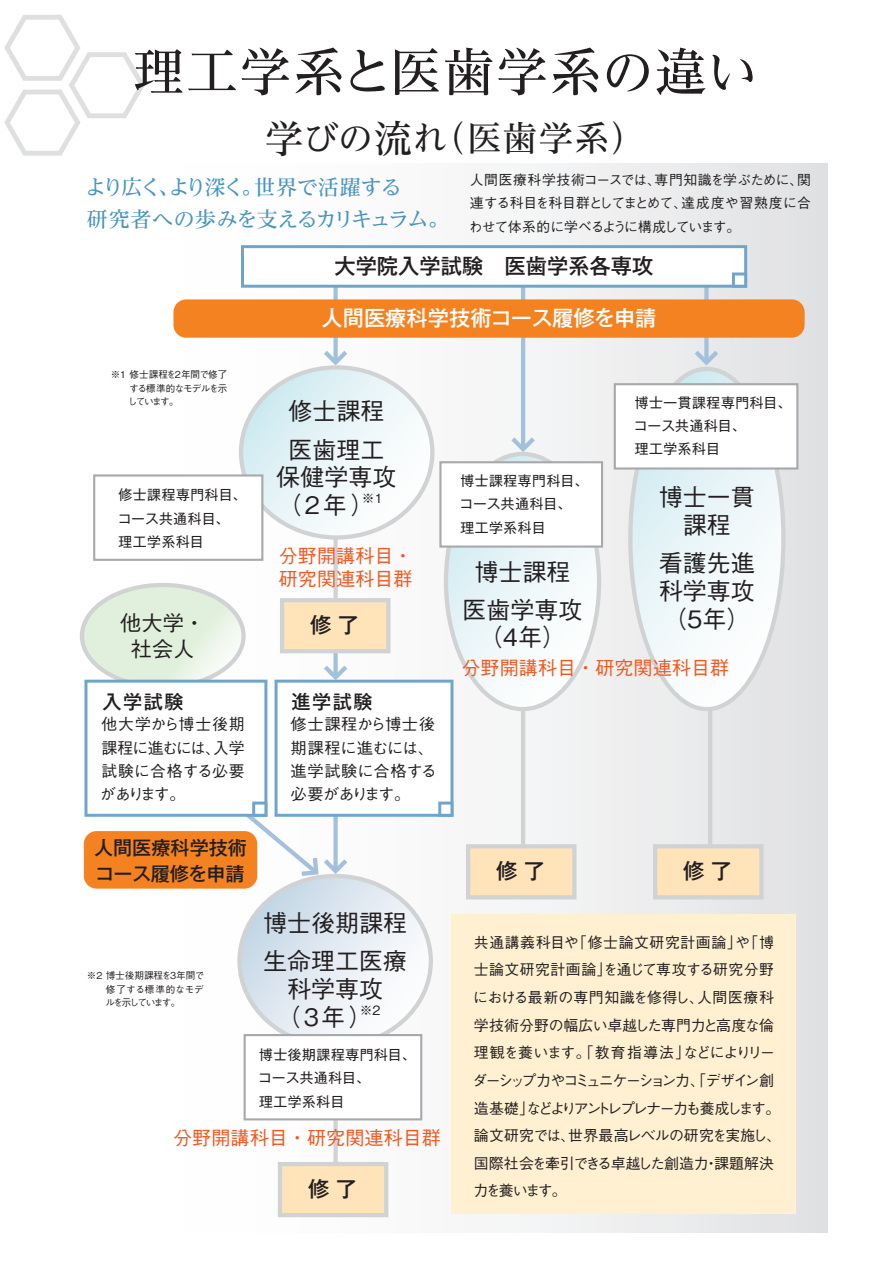
<style>
.page{position:relative;width:893px;height:1263px;background:#fff}
.page>*{position:absolute;margin:0;border:0;box-sizing:border-box;transform-origin:0 0}
.t1{font:500 51.3px "Reim Pro";letter-spacing:.04em;color:#231f20}
.t2{font:500 34.5px "Reim Pro";letter-spacing:.04em;color:#231f20}
.t3{font:500 24px/27.6px "Gothic BBB Pro";color:#231f20}
.t4{font:500 21.3px "Gothic MB101 Pro";color:#231f20}
.t5{font:500 21.3px "Gothic MB101 Pro";color:#fff}
.t6{font:500 21.3px/25.5px "Gothic BBB Pro";color:#231f20;text-align:center}
.t7{font:500 21px/31.5px "Reim Pro";letter-spacing:-.06em;color:#4794c0}
.t8{font:500 19.2px/23.4px "Gothic BBB Pro";color:#f15921}
.t9{font:500 19.2px/25.5px "Gothic MB101 Pro";color:#231f20}
.t10{font:500 15.9px/23.4px "Gothic BBB Pro";letter-spacing:-.01em;color:#231f20}
.t11{font:500 14.85px/27.6px "Gothic BBB Pro";letter-spacing:-.045em;color:#231f20}
.t12{font:13.8px/23.4px "Gothic MB101 Pro";letter-spacing:.04em;color:#231f20}
.t13{font:500 13.8px/23.4px "Gothic BBB Pro";letter-spacing:-.04em;color:#231f20;text-align:justify}
.t14{font:500 9.6px/13.5px "Gothic BBB Pro";letter-spacing:-.055em;color:#231f20;text-align:justify}
.s1{font-size:38.25px}
</style>
<div class="page">
<div style="left:70px;top:164px;width:757px;height:1068px;background:linear-gradient(to right,#fff,#e5e5e7)"></div>
<svg style="left:4px;top:15px;width:141px;height:141px"></svg>
<div style="left:333px;top:1109px;width:5px;height:100px;background:#d1d2d4"></div>
<div style="left:333px;top:276px;width:5px;height:87px;background:#a3c1dc"></div>
<div style="left:704px;top:276px;width:5px;height:87px;background:#a3c1dc"></div>
<svg style="left:690px;top:346px;width:33px;height:22px"></svg>
<hr style="left:521px;top:282px;width:4px;height:168px;background:#a3c1dc">
<div style="left:451px;top:914px;width:344px;height:299px;background:#fef0d0"></div>
<svg style="left:630px;top:369px;width:153px;height:340px"></svg>
<svg style="left:241px;top:245px;width:506px;height:43px"></svg>
<div style="left:173px;top:299px;width:632px;height:39px;background:#f58220;border-radius:13px"></div>
<div style="left:615px;top:384px;width:182px;height:84px;background:#fff"></div>
<div style="left:614px;top:383px;width:184px;height:87px;border:2px solid #a8a9ad"></div>
<div style="left:280px;top:1164px;width:106px;height:51px;background:#fee4b8"></div>
<div style="left:278px;top:1162px;width:110px;height:55px;border:4px solid #d1d2d4"></div>
<div style="left:245px;top:1035px;width:176px;height:84px;background:#fff"></div>
<div style="left:244px;top:1034px;width:178px;height:86px;border:2px solid #a8a9ad"></div>
<hr style="left:708px;top:707px;width:4px;height:138px;background:#d1d2d4">
<div style="left:655px;top:846px;width:106px;height:51px;background:#fee4b8"></div>
<div style="left:653px;top:844px;width:110px;height:55px;border:4px solid #d1d2d4"></div>
<svg style="left:82px;top:346px;width:517px;height:700px"></svg>
<h1 class="t1" style="left:133px;top:29px;width:627px">理工学系と医歯学系の違い</h1>
<h2 class="t2" style="left:265px;top:110px;width:381px"><span class="s1">学</span>びの<span class="s1">流</span>れ（医歯学系）</h2>
<h3 class="t7" style="left:85px;top:171px;width:365px">より広く、より深く。世界で活躍する<br>研究者への歩みを支えるカリキュラム。</h3>
<p class="t13" style="left:469px;top:166px;width:344px">人間医療科学技術コースでは、専門知識を学ぶために、関連する科目を科目群としてまとめて、達成度や習熟度に合わせて体系的に学べるように構成しています。</p>
<h3 class="t4" style="left:334px;top:248px;width:320px">大学院入学試験　医歯学系各専攻</h3>
<p class="t14" style="left:128px;top:367px;width:101px;text-indent:-17px">※1 修士課程を2年間で修了する標準的なモデルを示しています。</p>
<p class="t12" style="left:118px;top:481px;width:130px">修士課程専門科目、コース共通科目、理工学系科目</p>
<h3 class="t6" style="left:120px;top:608px;width:87px">他大学・社会人</h3>
<p class="t9" style="left:102px;top:686px;width:83px">入学試験</p>
<p class="t10" style="left:100px;top:711px;width:146px;text-align:justify">他大学から博士後期課程に進むには、入学試験に合格する必要があります。</p>
<p class="t9" style="left:94px;top:833px;width:155px">人間医療科学技術コース履修を申請</p>
<h3 class="t5" style="left:321px;top:300px;width:336px">人間医療科学技術コース履修を申請</h3>
<h3 class="t3" style="left:289px;top:389px;width:97px;line-height:38.2px">修士課程医歯理工</h3>
<h3 class="t3" style="left:277px;top:460px;width:121px">保健学専攻（ 2年 ）<sup>※1</sup></h3>
<p class="t8" style="left:279px;top:541px;width:135px">分野開講科目・研究関連科目群</p>
<h3 class="t4" style="left:310px;top:607px;width:51px">修了</h3>
<p class="t9" style="left:291px;top:686px;width:83px">進学試験</p>
<p class="t10" style="left:291px;top:711px;width:148px">修士課程から博士後期課程に進むには、進学試験に合格する必要があります。</p>
<p class="t12" style="left:459px;top:467px;width:130px">博士課程専門科目、コース共通科目、理工学系科目</p>
<h3 class="t3" style="left:462px;top:549px;width:121px;line-height:38.2px;text-align:center">博士課程医歯学専攻</h3>
<h3 class="t3" style="left:479px;top:621px;width:89px">（4年）</h3>
<p class="t12" style="left:634px;top:389px;width:159px">博士一貫課程専門科目、コース共通科目、<br>理工学系科目</p>
<h3 class="t3" style="left:659px;top:480px;width:97px;text-align:center">博士一貫課程</h3>
<h3 class="t3" style="left:659px;top:546px;width:97px;text-align:justify">看護先進科学専攻（5年）</h3>
<p class="t8" style="left:461px;top:654px;width:269px">分野開講科目・研究関連科目群</p>
<h3 class="t4" style="left:496px;top:853px;width:51px">修了</h3>
<h3 class="t4" style="left:683px;top:853px;width:51px">修了</h3>
<p class="t14" style="left:106px;top:968px;width:100px;text-indent:-19px">※2 博士後期課程を3年間で修了する標準的なモデルを示しています。</p>
<h3 class="t3" style="left:263px;top:901px;width:145px;line-height:38.2px">博士後期課程生命理工医療</h3>
<h3 class="t3" style="left:277px;top:972px;width:108px;text-align:center">科学専攻（ 3年 ）<sup>※2</sup></h3>
<p class="t12" style="left:258px;top:1041px;width:159px">博士後期課程専門科目、コース共通科目、<br>理工学系科目</p>
<p class="t8" style="left:173px;top:1124px;width:269px">分野開講科目・研究関連科目群</p>
<h3 class="t4" style="left:308px;top:1171px;width:51px">修了</h3>
<p class="t11" style="left:472px;top:926px;width:310px">共通講義科目や「修士論文研究計画論」や「博士論文研究計画論」を通じて専攻する研究分野における最新の専門知識を修得し、人間医療科学技術分野の幅広い卓越した専門力と高度な倫理観を養います。「教育指導法」などによりリーダーシップ力やコミュニケーション力、「デザイン創造基礎」などよりアントレプレナー力も養成します。論文研究では、世界最高レベルの研究を実施し、国際社会を牽引できる卓越した創造力・課題解決力を養います。</p>
</div>
